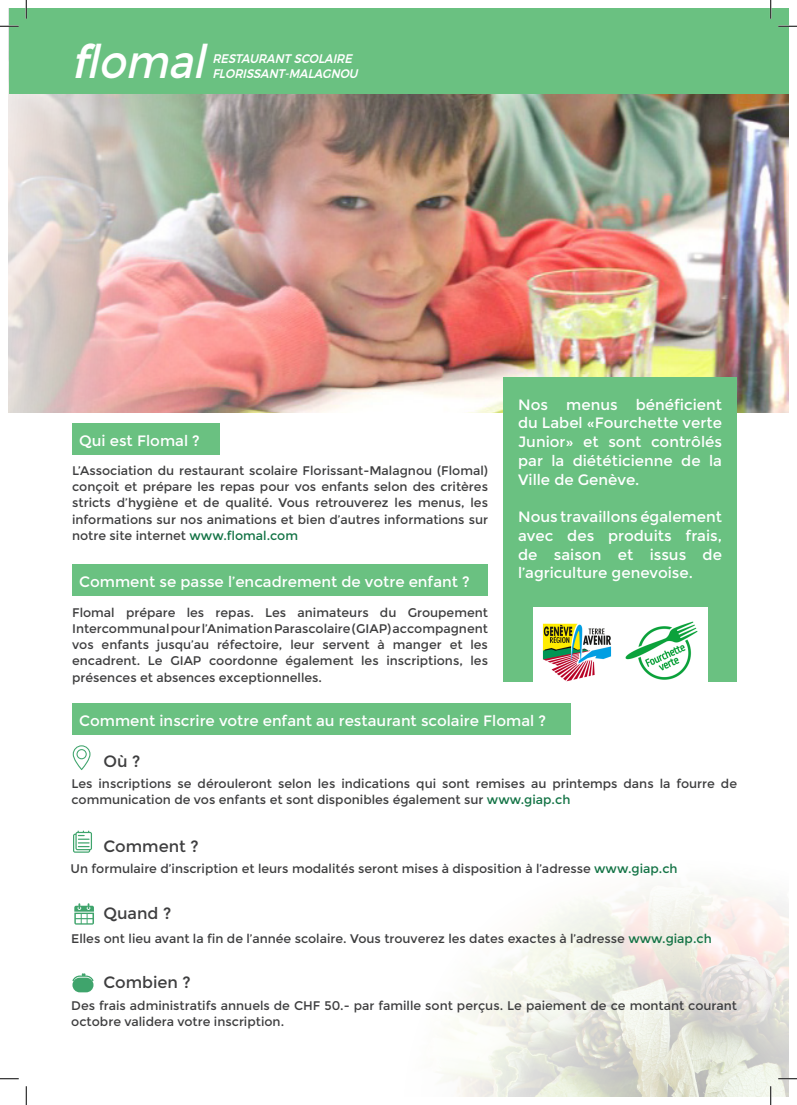
<style>
.page{position:relative;width:797px;height:1105px;background:#fff}
.page>*{position:absolute;margin:0;border:0;box-sizing:border-box;transform-origin:0 0}
.t1{font:italic 46.25px "Montserrat";color:#fff;scale:.91 1}
.t2{font:16.25px "Montserrat";color:#3e3e3f}
.t3{font:15px/18.8px "Montserrat";color:#fff;text-align:justify}
.t4{font:12.5px/16.2px "Montserrat";color:#3e3e3f;text-align:justify}
.t5{font:italic 500 12.5px/15px "Montserrat";color:#fff;scale:.91 1}
.s1{font-weight:500}
.s2{color:#137345}
</style>
<div class="page">
<img style="left:9px;top:94px;width:779px;height:318px">
<img style="left:440px;top:886px;width:348px;height:210px">
<div style="left:9px;top:9px;width:779px;height:85px;background:#6ac181"></div>
<div style="left:72px;top:423px;width:147px;height:31px;background:#6ac181"></div>
<div style="left:72px;top:564px;width:416px;height:31px;background:#6ac181"></div>
<div style="left:72px;top:703px;width:499px;height:31px;background:#6ac181"></div>
<div style="left:503px;top:377px;width:234px;height:305px;background:#6ac181"></div>
<div style="left:617px;top:608px;width:91px;height:89px;background:#fff"></div>
<img style="left:625px;top:621px;width:73px;height:59px">
<div style="left:533px;top:608px;width:85px;height:76px;background:#fff"></div>
<img style="left:542px;top:623px;width:70px;height:59px">
<svg style="left:73px;top:745px;width:17px;height:25px"></svg>
<svg style="left:73px;top:831px;width:19px;height:22px"></svg>
<svg style="left:74px;top:903px;width:20px;height:22px"></svg>
<svg style="left:72px;top:973px;width:21px;height:19px"></svg>
<svg style="left:0;top:25px;width:19px;height:2px"></svg>
<svg style="left:778px;top:25px;width:19px;height:2px"></svg>
<svg style="left:0;top:1078px;width:19px;height:1px"></svg>
<svg style="left:778px;top:1078px;width:19px;height:1px"></svg>
<svg style="left:25px;top:0;width:2px;height:19px"></svg>
<svg style="left:25px;top:1086px;width:2px;height:19px"></svg>
<svg style="left:770px;top:0;width:1px;height:19px"></svg>
<svg style="left:770px;top:1086px;width:1px;height:19px"></svg>
<h1 class="t1" style="left:71px;top:35px;width:160px"><span class="s1">f</span>lomal</h1>
<p class="t5" style="left:212px;top:50px;width:165px">RESTAURANTSCOLAIRE<br>FLORISSANT-MALAGNOU</p>
<p class="t3" style="left:79px;top:431px;width:122px">Qui est Flomal ?</p>
<p class="t4" style="left:72px;top:462px;width:417px">L’Association du restaurant scolaire Florissant-Malagnou (Flomal) conçoit et prépare les repas pour vos enfants selon des critères stricts d’hygiène et de qualité. Vous retrouverez les menus, les informations sur nos animations et bien d’autres informations sur notre site internet <span class="s2">www.flomal.com</span></p>
<p class="t3" style="left:79px;top:572px;width:392px">Comment se passe l’encadrement de votre enfant ?</p>
<p class="t4" style="left:72px;top:604px;width:417px">Flomal prépare les repas. Les animateurs du Groupement Intercommunal pour l’Animation Parascolaire (GIAP) accompagnent vos enfants jusqu’au réfectoire, leur servent à manger et les encadrent. Le GIAP coordonne également les inscriptions, les présences et absences exceptionnelles.</p>
<p class="t3" style="left:518px;top:395px;width:205px">Nos menus bénéficient du Label «Fourchette verte Junior» et sont contrôlés par la diététicienne de la Ville de Genève.</p>
<p class="t3" style="left:518px;top:508px;width:205px">Nous travaillons également avec des produits frais, de saison et issus de l’agriculture genevoise.</p>
<p class="t3" style="left:79px;top:712px;width:468px">Comment inscrire votre enfant au restaurant scolaire Flomal ?</p>
<h2 class="t2" style="left:103px;top:752px;width:38px">Où ?</h2>
<p class="t4" style="left:71px;top:775px;width:667px">Les inscriptions se dérouleront selon les indications qui sont remises au printemps dans la fourre de communication de vos enfants et sont disponibles également sur <span class="s2">www.giap.ch</span></p>
<h2 class="t2" style="left:103px;top:836px;width:97px">Comment ?</h2>
<p class="t4" style="left:71px;top:861px;width:608px">Un formulaire d’inscription et leurs modalités seront mises à disposition à l’adresse <span class="s2">www.giap.ch</span></p>
<h2 class="t2" style="left:103px;top:904px;width:69px">Quand ?</h2>
<p class="t4" style="left:71px;top:931px;width:642px">Elles ont lieu avant la fin de l’année scolaire. Vous trouverez les dates exactes à l’adresse <span class="s2">www.giap.ch</span></p>
<h2 class="t2" style="left:103px;top:973px;width:89px">Combien ?</h2>
<p class="t4" style="left:71px;top:997px;width:667px">Des frais administratifs annuels de CHF 50.- par famille sont perçus. Le paiement de ce montant courant octobre validera votre inscription.</p>
</div>
